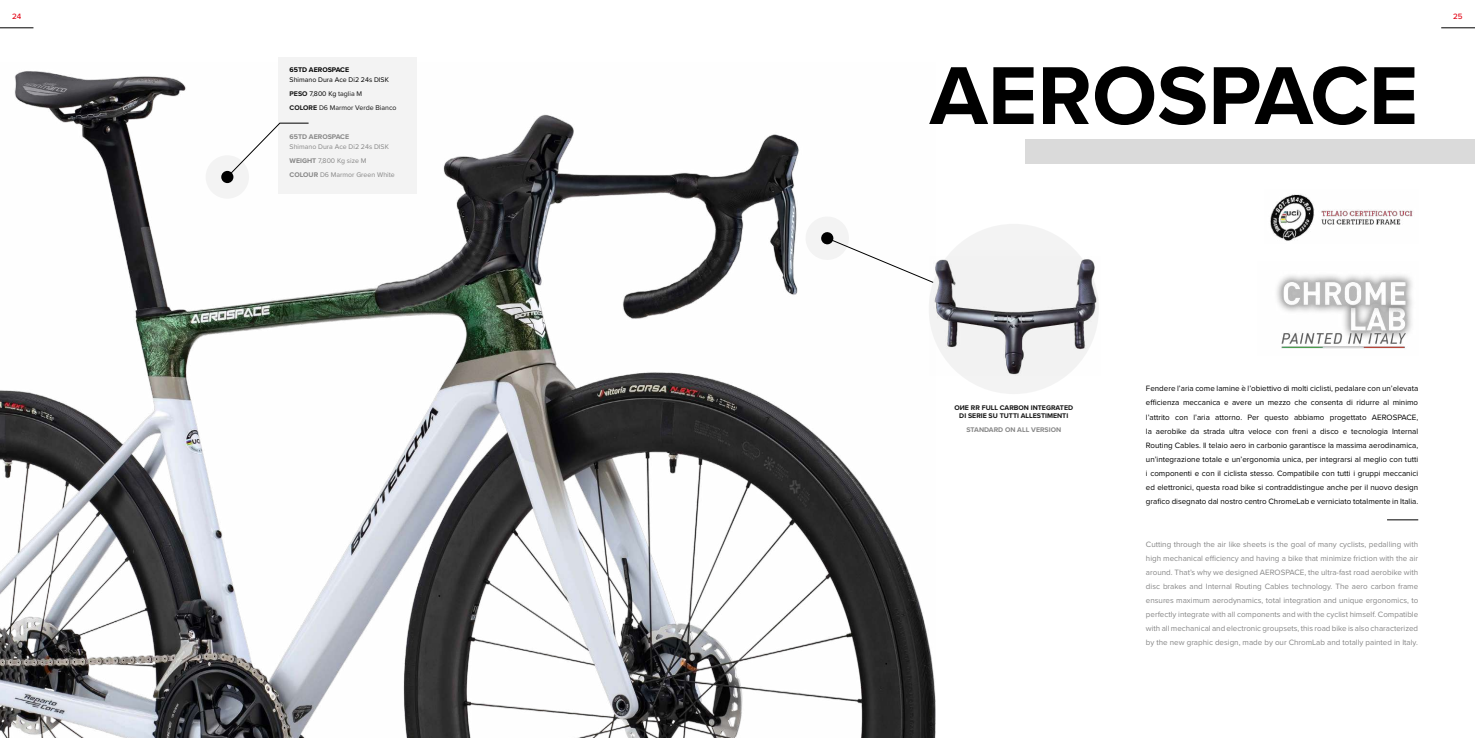
<style>
.page{position:relative;width:1475px;height:738px;background:#fff}
.page>*{position:absolute;margin:0;border:0;box-sizing:border-box;transform-origin:0 0}
.t1{font:700 85px "Proxima Nova";color:#000}
.t2{font:8px/14px "Proxima Nova";color:#000;text-align:justify}
.t3{font:8px/14px "Proxima Nova";color:#878787;text-align:justify}
.t4{font:500 8px "Proxima Nova";color:#e30617}
.t5{font:7px/14px "Proxima Nova";color:#000}
.t6{font:7px/14px "Proxima Nova";color:#878787}
.t7{font:700 7px/8.4px "Proxima Nova";color:#131313;text-align:center}
.t8{font:700 7px "Proxima Nova";color:#878787}
.t9{font:700 7px "Proxima Nova";color:#000}
.s1{font-weight:700;color:#131313}
.s2{color:#131313}
.s3{font-weight:700}
</style>
<div class="page">
<img style="left:0;top:62px;width:935px;height:675px">
<hr style="left:1440px;top:27px;width:34px;height:1px;background:#000">
<hr style="left:0;top:27px;width:33px;height:1px;background:#000">
<hr style="left:1386px;top:519px;width:31px;height:1px;background:#000">
<div style="left:1025px;top:140px;width:449px;height:24px;background:#dadada"></div>
<svg style="left:804px;top:215px;width:130px;height:68px"></svg>
<img style="left:1270px;top:194px;width:143px;height:47px">
<img style="left:1276px;top:275px;width:136px;height:74px">
<div style="left:928px;top:224px;width:170px;height:170px;background:#f3f3f3;border-radius:50%"></div>
<img style="left:929px;top:257px;width:170px;height:118px">
<div style="left:278px;top:57px;width:138px;height:136px;background:#f3f3f3"></div>
<div style="left:206px;top:155px;width:43px;height:43px;background:#f3f3f3;border-radius:50%"></div>
<div style="left:221px;top:171px;width:12px;height:12px;background:#000;border-radius:50%"></div>
<svg style="left:226px;top:122px;width:83px;height:56px"></svg>
<p class="t4" style="left:12px;top:10px;width:11px">24</p>
<p class="t4" style="left:1452px;top:10px;width:11px">25</p>
<p class="t9" style="left:289px;top:64px;width:61px">65TD AEROSPACE</p>
<p class="t5" style="left:289px;top:72px;width:108px">Shimano Dura Ace Di2 24s DISK<br><span class="s1">PESO</span> 7,800 Kg <span class="s2">taglia M<br></span><span class="s1">COLORE</span> <span class="s2">D6 Marmor Verde Bianco</span></p>
<p class="t8" style="left:289px;top:131px;width:61px">65TD AEROSPACE</p>
<p class="t6" style="left:289px;top:139px;width:107px">Shimano Dura Ace Di2 24s DISK<br><span class="s3">WEIGHT</span> 7,800 Kg size M<br><span class="s3">COLOUR</span> D6 Marmor Green White</p>
<h1 class="t1" style="left:929px;top:32px;width:490px">AEROSPACE</h1>
<p class="t7" style="left:954px;top:402px;width:120px">OИE RR FULL CARBON INTEGRATED<br>DI SERIE SU TUTTI ALLESTIMENTI</p>
<p class="t8" style="left:966px;top:424px;width:96px">STANDARD ON ALL VERSION</p>
<p class="t2" style="left:1145px;top:381px;width:274px">Fendere l’aria come lamine è l’obiettivo di molti ciclisti, pedalare con un’elevata efficienza meccanica e avere un mezzo che consenta di ridurre al minimo l’attrito con l’aria attorno. Per questo abbiamo progettato AEROSPACE, la aerobike da strada ultra veloce con freni a disco e tecnologia Internal Routing Cables. Il telaio aero in carbonio garantisce la massima aerodinamica, un’integrazione totale e un’ergonomia unica, per integrarsi al meglio con tutti i componenti e con il ciclista stesso. Compatibile con tutti i gruppi meccanici ed elettronici, questa road bike si contraddistingue anche per il nuovo design grafico disegnato dal nostro centro ChromeLab e verniciato totalmente in Italia.</p>
<p class="t3" style="left:1145px;top:536px;width:274px">Cutting through the air like sheets is the goal of many cyclists, pedalling with high mechanical efficiency and having a bike that minimize friction with the air around. That’s why we designed AEROSPACE, the ultra-fast road aerobike with disc brakes and Internal Routing Cables technology. The aero carbon frame ensures maximum aerodynamics, total integration and unique ergonomics, to perfectly integrate with all components and with the cyclist himself. Compatible with all mechanical and electronic groupsets, this road bike is also characterized by the new graphic design, made by our ChromLab and totally painted in Italy.</p>
</div>
